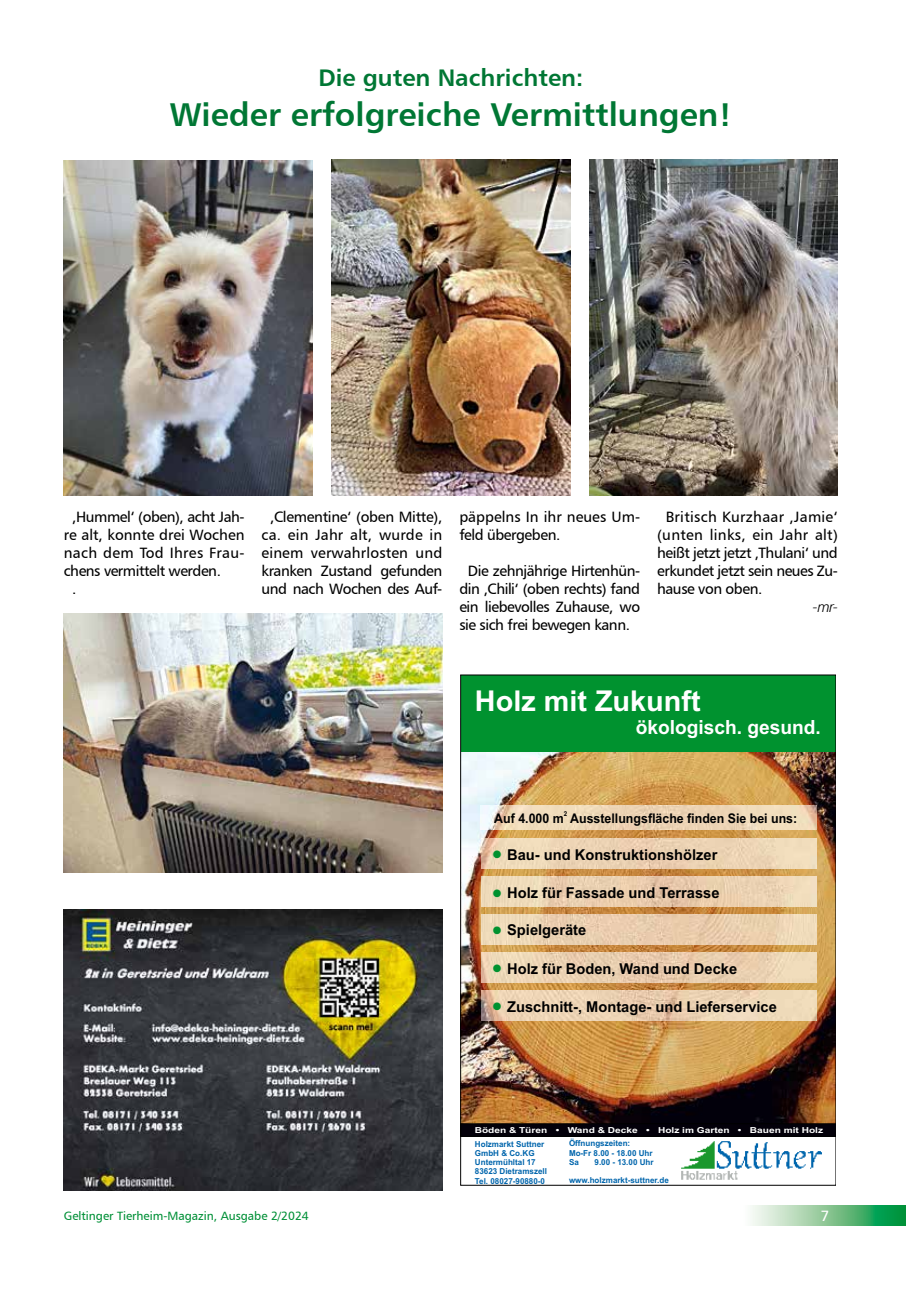
<style>
.page{position:relative;width:906px;height:1289px;background:#fff}
.page>*{position:absolute;margin:0;border:0;box-sizing:border-box;transform-origin:0 0}
.t1{font:33px "Humanist 777 BT Bold B";color:#007734}
.t2{font:700 28.65px "Arial";color:#fff}
.t3{font:24px "Humanist 777 BT Bold B";color:#007734}
.t4{font:700 19.5px "Arial";color:#fff}
.t5{font:15px/18px "Humanist 777 BT Roman B";letter-spacing:-.03em;color:#000;text-align:justify}
.t6{font:700 15px "Arial";color:#000}
.t7{font:15px/18px "Humanist 777 BT Roman B";color:#000}
.t8{font:15px "Humanist 777 BT Roman B";letter-spacing:.02em;color:#000}
.t9{font:15px "Humanist 777 BT Light Italic B";color:#000}
.t10{font:15px "Humanist 777 BT Roman B";color:#fff}
.t11{font:700 13.35px "Arial";color:#000;scale:.93 1}
.t12{font:12px "Humanist 777 BT Roman B";color:#009037}
.t13{font:700 8.25px/9.1px "Arial";color:#0065ac}
.t14{font:700 8.25px "Arial";color:#fff;scale:1.23 1}
.t15{font:700 6.6px "Arial";color:#000;scale:.93 1}
</style>
<div class="page">
<svg style="left:752px;top:1205px;width:154px;height:20px"></svg>
<img style="left:64px;top:160px;width:248px;height:335px">
<img style="left:331px;top:159px;width:240px;height:336px">
<img style="left:589px;top:159px;width:249px;height:336px">
<img style="left:463px;top:751px;width:371px;height:372px">
<img style="left:681px;top:1141px;width:140px;height:39px">
<div style="left:463px;top:1123px;width:371px;height:13px;background:#03000a"></div>
<div style="left:463px;top:677px;width:371px;height:74px;background:#00922f"></div>
<img style="left:481px;top:990px;width:335px;height:30px">
<img style="left:481px;top:952px;width:335px;height:30px">
<img style="left:481px;top:914px;width:335px;height:30px">
<img style="left:481px;top:876px;width:335px;height:30px">
<img style="left:481px;top:838px;width:335px;height:30px">
<img style="left:480px;top:806px;width:336px;height:23px">
<img style="left:64px;top:909px;width:378px;height:281px">
<img style="left:64px;top:613px;width:378px;height:259px">
<svg style="left:493px;top:1002px;width:8px;height:8px"></svg>
<svg style="left:493px;top:964px;width:8px;height:8px"></svg>
<svg style="left:493px;top:925px;width:8px;height:8px"></svg>
<svg style="left:493px;top:889px;width:8px;height:7px"></svg>
<svg style="left:493px;top:850px;width:8px;height:8px"></svg>
<h3 class="t3" style="left:318px;top:63px;width:266px">Die guten Nachrichten:</h3>
<h1 class="t1" style="left:170px;top:94px;width:564px">Wieder erfolgreiche Vermittlungen!</h1>
<p class="t5" style="left:72px;top:507px;width:174px">‚Hummel‘ (oben), acht Jah-</p>
<p class="t7" style="left:64px;top:525px;width:182px">re alt, konnte drei Wochen</p>
<p class="t8" style="left:64px;top:543px;width:182px">nach dem Tod Ihres Frau-</p>
<p class="t5" style="left:64px;top:561px;width:159px">chens vermittelt werden.</p>
<p class="t5" style="left:72px;top:579px;width:6px">.</p>
<p class="t5" style="left:261px;top:507px;width:182px;text-align:center">‚Clementine‘ (oben Mitte), ca. ein Jahr alt, wurde in einem verwahrlosten und kranken Zustand gefunden und nach Wochen des Auf-</p>
<p class="t7" style="left:459px;top:507px;width:182px">päppelns In ihr neues Um&shy;feld übergeben.</p>
<p class="t5" style="left:459px;top:561px;width:182px;text-indent:9px">Die zehnjährige Hirtenhün&shy;din ‚Chili‘ (oben rechts) fand ein liebevolles Zuhause, wo sie sich frei bewegen kann.</p>
<p class="t5" style="left:657px;top:507px;width:182px;text-indent:9px">Britisch Kurzhaar ‚Jamie‘ (unten links, ein Jahr alt) heißt jetzt jetzt ‚Thulani‘ und erkundet jetzt sein neues Zu&shy;hause von oben.</p>
<p class="t9" style="left:813px;top:598px;width:27px">-mr-</p>
<h2 class="t2" style="left:475px;top:680px;width:227px">Holz mit Zukunft</h2>
<h3 class="t4" style="left:636px;top:713px;width:186px">ökologisch. gesund.</h3>
<p class="t15" style="left:564px;top:809px;width:5px">2</p>
<p class="t11" style="left:494px;top:809px;width:327px">Auf 4.000 m Ausstellungsfläche finden Sie bei uns:</p>
<p class="t6" style="left:507px;top:843px;width:212px">Bau- und Konstruktionshölzer</p>
<p class="t6" style="left:507px;top:882px;width:214px">Holz für Fassade und Terrasse</p>
<p class="t6" style="left:507px;top:919px;width:81px">Spielgeräte</p>
<p class="t6" style="left:507px;top:957px;width:231px">Holz für Boden, Wand und Decke</p>
<p class="t6" style="left:507px;top:995px;width:271px">Zuschnitt-, Montage- und Lieferservice</p>
<p class="t14" style="left:475px;top:1124px;width:285px">Böden &amp; Türen • Wand &amp; Decke • Holz im Garten • Bauen mit Holz</p>
<p class="t13" style="left:475px;top:1139px;width:74px">Holzmarkt Suttner<br>GmbH &amp; Co.KG<br>Untermühltal 17<br>83623 Dietramszell<br>Tel. 08027-90880-0</p>
<p class="t13" style="left:569px;top:1139px;width:85px">Öffnungszeiten:<br>Mo-Fr 8.00 - 18.00 Uhr<br>Sa</p>
<p class="t13" style="left:594px;top:1157px;width:61px">9.00 - 13.00 Uhr</p>
<p class="t13" style="left:569px;top:1175px;width:101px">www.holzmarkt-suttner.de</p>
<p class="t12" style="left:64px;top:1208px;width:246px">Geltinger Tierheim-Magazin, Ausgabe 2/2024</p>
<p class="t10" style="left:821px;top:1206px;width:10px">7</p>
</div>
